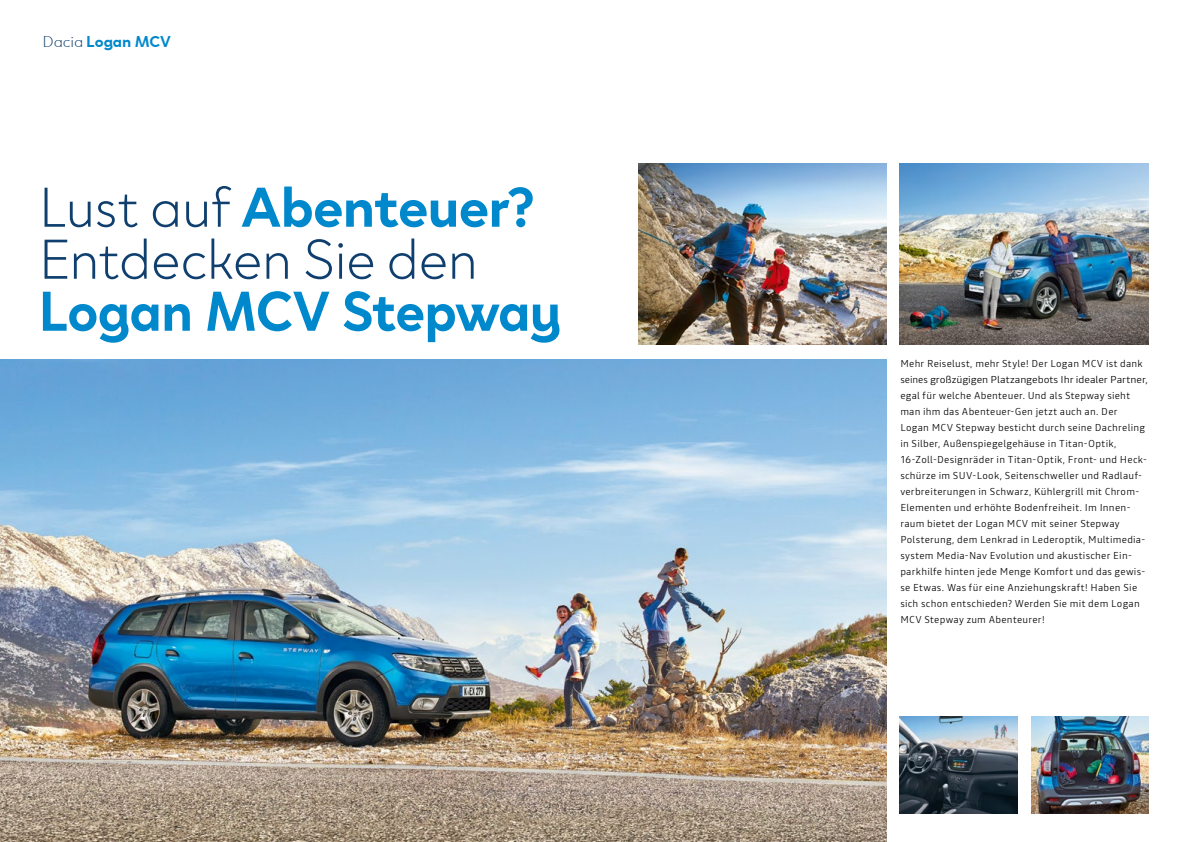
<style>
.page{position:relative;width:1191px;height:842px;background:#fff}
.page>*{position:absolute;margin:0;border:0;box-sizing:border-box;transform-origin:0 0}
.t1{font:300 57px/52px "Dacia Spirit";letter-spacing:-.02em;color:#0f3f6e}
.t2{font:700 57px "Dacia Spirit";letter-spacing:-.02em;color:#0088cd}
.t3{font:700 16px "Dacia Spirit";letter-spacing:-.005em;color:#0088cd}
.t4{font:300 10px/16px "Read";letter-spacing:.025em;color:#000}
.s1{font-weight:300;color:#0f3f6e}
.s2{font-weight:700;color:#0088cd}
</style>
<div class="page">
<img style="left:0;top:359px;width:886px;height:483px">
<img style="left:638px;top:163px;width:248px;height:182px">
<img style="left:900px;top:163px;width:248px;height:182px">
<img style="left:1031px;top:717px;width:117px;height:97px">
<img style="left:900px;top:717px;width:117px;height:97px">
<h2 class="t3" style="left:43px;top:32px;width:130px"><span class="s1">Dacia</span> Logan MCV</h2>
<h1 class="t1" style="left:38px;top:181px;width:498px">Lust auf <span class="s2">Abenteuer?<br></span>Entdecken Sie den</h1>
<h1 class="t2" style="left:38px;top:278px;width:524px">Logan MCV Stepway</h1>
<p class="t4" style="left:900px;top:356px;width:249px">Mehr Reiselust, mehr Style! Der Logan MCV ist dank seines großzügigen Platzangebots Ihr idealer Partner, egal für welche Abenteuer. Und als Stepway sieht man ihm das Abenteuer-Gen jetzt auch an. Der Logan MCV Stepway besticht durch seine Dachreling in Silber, Außenspiegelgehäuse in Titan-Optik, 16-Zoll-Designräder in Titan-Optik, Front- und Heck&shy;schürze im SUV-Look, Seitenschweller und Radlauf&shy;verbreiterungen in Schwarz, Kühlergrill mit Chrom-Elementen und erhöhte Bodenfreiheit. Im Innen&shy;raum bietet der Logan MCV mit seiner Stepway Polsterung, dem Lenkrad in Lederoptik, Multimedia&shy;system Media-Nav Evolution und akustischer Ein&shy;parkhilfe hinten jede Menge Komfort und das gewis&shy;se Etwas. Was für eine Anziehungskraft! Haben Sie sich schon entschieden? Werden Sie mit dem Logan MCV Stepway zum Abenteurer!</p>
</div>
